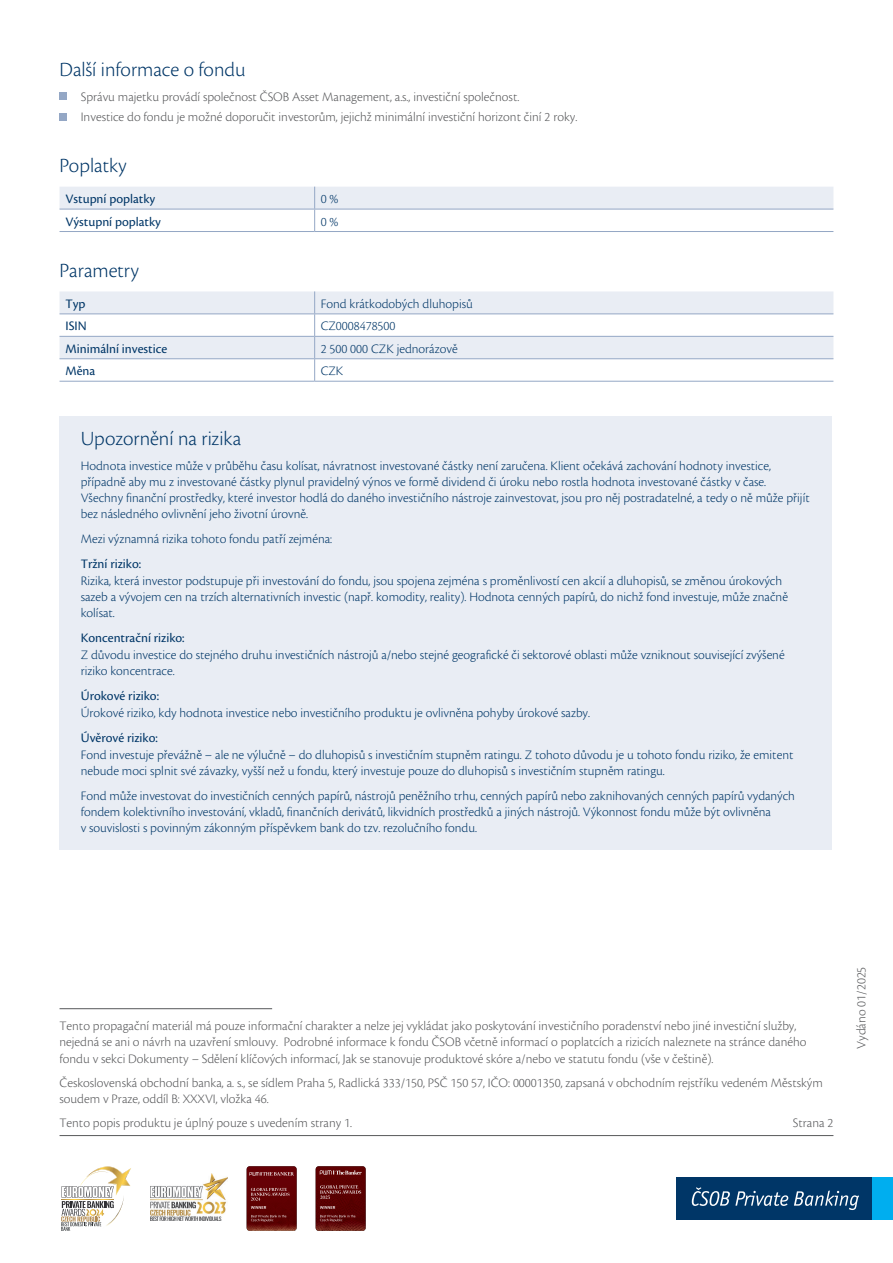
<style>
.page{position:relative;width:893px;height:1263px;background:#fff}
.page>*{position:absolute;margin:0;border:0;box-sizing:border-box;transform-origin:0 0}
.Nadpis{font:300 21px "Cronos Pro";letter-spacing:-.005em;color:#003667}
.normal_text_modry_do{font:300 13.5px/16.2px "Cronos Pro";color:#003667}
.normal_text{font:300 13.5px/16.2px "Cronos Pro";color:#57585a}
.normal_text_modry_do-2{font:13.5px "Cronos Pro";color:#003667}
.podnadpis_2_modry_do{font:13.5px "Cronos Pro";color:#003667}
</style>
<div class="page">
<hr style="left:60px;top:1135px;width:773px;height:1px;background:#57585a">
<div style="left:677px;top:1177px;width:195px;height:43px;background:#003667"></div>
<svg style="left:692px;top:1187px;width:96px;height:19px"></svg>
<svg style="left:794px;top:1190px;width:65px;height:20px"></svg>
<div style="left:872px;top:1177px;width:21px;height:43px;background:#00aeef"></div>
<svg style="left:61px;top:1166px;width:70px;height:65px"></svg>
<img style="left:150px;top:1173px;width:77px;height:47px">
<img style="left:316px;top:1166px;width:50px;height:65px">
<svg style="left:320px;top:1166px;width:42px;height:8px"></svg>
<svg style="left:320px;top:1181px;width:41px;height:41px"></svg>
<img style="left:247px;top:1166px;width:50px;height:65px">
<svg style="left:251px;top:1188px;width:38px;height:34px"></svg>
<svg style="left:249px;top:1172px;width:45px;height:3px"></svg>
<div style="left:60px;top:92px;width:7px;height:8px;background:#94a7c5"></div>
<div style="left:60px;top:113px;width:7px;height:8px;background:#94a7c5"></div>
<hr style="left:60px;top:231px;width:255px;height:1px;background:#94a7c5">
<hr style="left:315px;top:231px;width:518px;height:1px;background:#94a7c5">
<svg style="left:60px;top:187px;width:773px;height:44px"></svg>
<hr style="left:60px;top:209px;width:255px;height:1px;background:#94a7c5">
<hr style="left:315px;top:209px;width:518px;height:1px;background:#94a7c5">
<svg style="left:60px;top:291px;width:773px;height:67px;fill:#e9edf4"></svg>
<hr style="left:60px;top:313px;width:255px;height:1px;background:#94a7c5">
<hr style="left:315px;top:313px;width:518px;height:1px;background:#94a7c5">
<hr style="left:60px;top:336px;width:255px;height:1px;background:#94a7c5">
<hr style="left:60px;top:381px;width:255px;height:1px;background:#94a7c5">
<hr style="left:315px;top:336px;width:518px;height:1px;background:#94a7c5">
<hr style="left:315px;top:381px;width:518px;height:1px;background:#94a7c5">
<hr style="left:60px;top:358px;width:255px;height:1px;background:#94a7c5">
<hr style="left:315px;top:358px;width:518px;height:1px;background:#94a7c5">
<svg style="left:314px;top:291px;width:1px;height:90px"></svg>
<div style="left:60px;top:416px;width:772px;height:433px;background:#e9edf4"></div>
<hr style="left:60px;top:1008px;width:212px;height:1px;background:#57585a">
<p class="Nadpis" style="left:60px;top:57px;width:188px">Další informace o fondu</p>
<p class="normal_text" style="left:81px;top:88px;width:440px">Správu majetku provádí společnost ČSOB Asset Management, a.s., investiční společnost.</p>
<p class="normal_text" style="left:81px;top:109px;width:498px">Investice do fondu je možné doporučit investorům, jejichž minimální investiční horizont činí 2 roky.</p>
<p class="Nadpis" style="left:60px;top:154px;width:69px">Poplatky</p>
<p class="normal_text_modry_do-2" style="left:66px;top:191px;width:91px">Vstupní poplatky</p>
<p class="normal_text_modry_do" style="left:321px;top:191px;width:19px">0 %</p>
<p class="normal_text_modry_do-2" style="left:66px;top:214px;width:97px">Výstupní poplatky</p>
<p class="normal_text_modry_do" style="left:321px;top:213px;width:19px">0 %</p>
<p class="Nadpis" style="left:60px;top:258px;width:81px">Parametry</p>
<p class="normal_text_modry_do-2" style="left:66px;top:296px;width:21px">Typ</p>
<p class="normal_text_modry_do" style="left:321px;top:296px;width:154px">Fond krátkodobých dluhopisů</p>
<p class="normal_text_modry_do-2" style="left:66px;top:318px;width:23px">ISIN</p>
<p class="normal_text_modry_do" style="left:321px;top:318px;width:76px">CZ0008478500</p>
<p class="normal_text_modry_do-2" style="left:66px;top:341px;width:103px">Minimální investice</p>
<p class="normal_text_modry_do" style="left:321px;top:340px;width:139px">2 500 000 CZK jednorázově</p>
<p class="normal_text_modry_do-2" style="left:66px;top:363px;width:31px">Měna</p>
<p class="normal_text_modry_do" style="left:321px;top:363px;width:24px">CZK</p>
<p class="Nadpis" style="left:81px;top:426px;width:162px">Upozornění na rizika</p>
<p class="normal_text_modry_do" style="left:81px;top:457px;width:730px">Hodnota investice může v průběhu času kolísat, návratnost investované částky není zaručena. Klient očekává zachování hodnoty investice, případně aby mu z investované částky plynul pravidelný výnos ve formě dividend či úroku nebo rostla hodnota investované částky v čase.<br>Všechny finanční prostředky, které investor hodlá do daného investičního nástroje zainvestovat, jsou pro něj postradatelné, a tedy o ně může přijít bez následného ovlivnění jeho životní úrovně.</p>
<p class="normal_text_modry_do" style="left:81px;top:531px;width:253px">Mezi významná rizika tohoto fondu patří zejména:</p>
<p class="podnadpis_2_modry_do" style="left:81px;top:556px;width:62px">Tržní riziko:</p>
<p class="normal_text_modry_do" style="left:81px;top:572px;width:709px">Rizika, která investor podstupuje při investování do fondu, jsou spojena zejména s proměnlivostí cen akcií a dluhopisů, se změnou úrokových sazeb a vývojem cen na trzích alternativních investic (např. komodity, reality). Hodnota cenných papírů, do nichž fond investuje, může značně kolísat.</p>
<p class="podnadpis_2_modry_do" style="left:81px;top:630px;width:105px">Koncentrační riziko:</p>
<p class="normal_text_modry_do" style="left:81px;top:647px;width:705px">Z důvodu investice do stejného druhu investičních nástrojů a/nebo stejné geografické či sektorové oblasti může vzniknout související zvýšené riziko koncentrace.</p>
<p class="podnadpis_2_modry_do" style="left:81px;top:688px;width:80px">Úrokové riziko:</p>
<p class="normal_text_modry_do" style="left:81px;top:705px;width:511px">Úrokové riziko, kdy hodnota investice nebo investičního produktu je ovlivněna pohyby úrokové sazby.</p>
<p class="podnadpis_2_modry_do" style="left:81px;top:730px;width:79px">Úvěrové riziko:</p>
<p class="normal_text_modry_do" style="left:81px;top:746px;width:714px">Fond investuje převážně – ale ne výlučně – do dluhopisů s investičním stupněm ratingu. Z tohoto důvodu je u tohoto fondu riziko, že emitent nebude moci splnit své závazky, vyšší než u fondu, který investuje pouze do dluhopisů s investičním stupněm ratingu.</p>
<p class="normal_text_modry_do" style="left:81px;top:787px;width:716px">Fond může investovat do investičních cenných papírů, nástrojů peněžního trhu, cenných papírů nebo zaknihovaných cenných papírů vydaných fondem kolektivního investování, vkladů, finančních derivátů, likvidních prostředků a jiných nástrojů. Výkonnost fondu může být ovlivněna<br>v souvislosti s povinným zákonným příspěvkem bank do tzv. rezolučního fondu.</p>
<p class="normal_text" style="left:60px;top:1018px;width:748px">Tento propagační materiál má pouze informační charakter a nelze jej vykládat jako poskytování investičního poradenství nebo jiné investiční služby, nejedná se ani o návrh na uzavření smlouvy. Podrobné informace k fondu ČSOB včetně informací o poplatcích a rizicích naleznete na stránce daného fondu v sekci Dokumenty – Sdělení klíčových informací, Jak se stanovuje produktové skóre a/nebo ve statutu fondu (vše v češtině).</p>
<p class="normal_text" style="left:60px;top:1075px;width:765px">Československá obchodní banka, a. s., se sídlem Praha 5, Radlická 333/150, PSČ 150 57, IČO: 00001350, zapsaná v obchodním rejstříku vedeném Městským soudem v Praze, oddíl B: XXXVI, vložka 46.</p>
<p class="normal_text" style="left:60px;top:1114px;width:294px">Tento popis produktu je úplný pouze s uvedením strany 1.</p>
<p class="normal_text" style="left:793px;top:1114px;width:42px">Strana 2</p>
<p class="normal_text" style="left:853px;top:1049px;width:84px;rotate:-90deg">Vydáno 01/2025</p>
</div>
